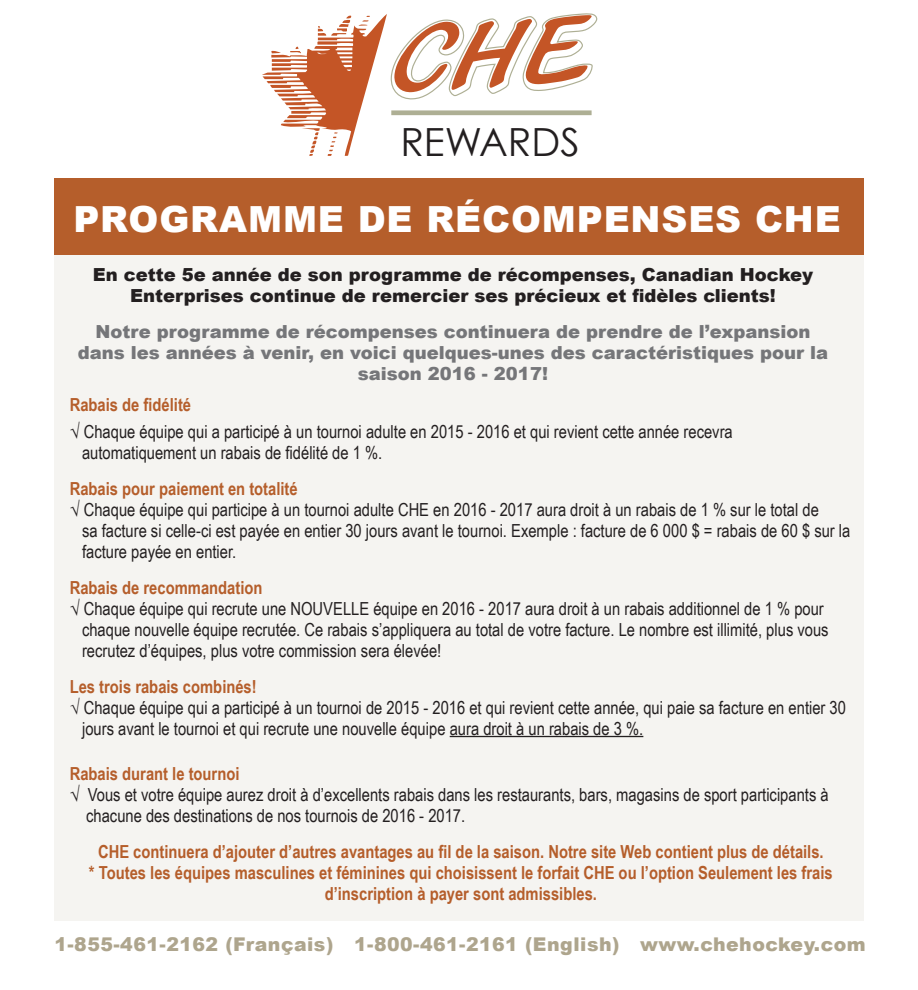
<style>
.page{position:relative;width:918px;height:990px;background:#fff}
.page>*{position:absolute;margin:0;border:0;box-sizing:border-box;transform-origin:0 0}
.t1{font:38.85px "Century Gothic";color:#231f20}
.t2{font:900 36px "Arial";letter-spacing:.025em;color:#fff}
.t3{font:900 18.9px "Arial";letter-spacing:.025em;color:#aea58d}
.t4{font:18px/21px "Arial Narrow";color:#231f20}
.t5{font:700 18px/21px "Arial Narrow";color:#b55e2b;text-align:center}
.t6{font:900 18px/21px "Arial";color:#757679;text-align:center}
.t7{font:900 18px/21px "Arial";color:#231f20;text-align:center}
.s1{font-weight:700;color:#b55e2b}
.s2{font-weight:700}
</style>
<div class="page">
<svg style="left:262px;top:13px;width:336px;height:143px"></svg>
<div style="left:54px;top:255px;width:810px;height:665px;background:#f5f4f1"></div>
<div style="left:54px;top:178px;width:810px;height:77px;background:#b55e2b"></div>
<hr style="left:450px;top:736px;width:193px;height:1px;background:#231f20">
<p class="t1" style="left:400px;top:118px;width:181px">REWARDS</p>
<p class="t2" style="left:73px;top:193px;width:769px">PROGRAMME DE RÉCOMPENSES CHE</p>
<p class="t7" style="left:93px;top:264px;width:722px">En cette 5e année de son programme de récompenses, Canadian Hockey<br>Enterprises continue de remercier ses précieux et fidèles clients!</p>
<p class="t6" style="left:78px;top:321px;width:752px">Notre programme de récompenses continuera de prendre de l’expansion dans les années à venir, en voici quelques-unes des caractéristiques pour la saison 2016 - 2017!</p>
<p class="t4" style="left:70px;top:390px;width:665px;line-height:27px"><span class="s1">Rabais de fidélité<br></span>√ Chaque équipe qui a participé à un tournoi adulte en 2015 - 2016 et qui revient cette année recevra</p>
<p class="t4" style="left:82px;top:441px;width:302px">automatiquement un rabais de fidélité de 1 %.</p>
<p class="t5" style="left:70px;top:477px;width:230px">Rabais pour paiement en totalité</p>
<p class="t4" style="left:82px;top:498px;width:770px;text-indent:-12px">√ Chaque équipe qui participe à un tournoi adulte CHE en 2016 - 2017 aura droit à un rabais de 1 % sur le total de<br>sa facture si celle-ci est payée en entier 30 jours avant le tournoi. Exemple : facture de 6 000 $ = rabais de 60 $ sur la facture payée en entier.</p>
<p class="t5" style="left:70px;top:576px;width:194px">Rabais de recommandation</p>
<p class="t4" style="left:82px;top:597px;width:748px;text-indent:-12px">√ Chaque équipe qui recrute une NOUVELLE équipe en 2016 - 2017 aura droit à un rabais additionnel de 1 % pour chaque nouvelle équipe recrutée. Ce rabais s’appliquera au total de votre facture. Le nombre est illimité, plus vous recrutez d’équipes, plus votre commission sera élevée!</p>
<p class="t5" style="left:70px;top:675px;width:189px">Les trois rabais combinés!</p>
<p class="t4" style="left:82px;top:696px;width:766px;text-indent:-12px"><span class="s2">√</span> Chaque équipe qui a participé à un tournoi de 2015 - 2016 et qui revient cette année, qui paie sa facture en entier 30 jours avant le tournoi et qui recrute une nouvelle équipe aura droit à un rabais de 3 %.</p>
<p class="t5" style="left:70px;top:762px;width:171px">Rabais durant le tournoi</p>
<p class="t4" style="left:86px;top:783px;width:744px;text-indent:-16px">√ Vous et votre équipe aurez droit à d’excellents rabais dans les restaurants, bars, magasins de sport participants à chacune des destinations de nos tournois de 2016 - 2017.</p>
<p class="t5" style="left:98px;top:840px;width:727px">CHE continuera d’ajouter d’autres avantages au fil de la saison. Notre site Web contient plus de détails.</p>
<p class="t5" style="left:89px;top:861px;width:745px">* Toutes les équipes masculines et féminines qui choisissent le forfait CHE ou l’option Seulement les frais d’inscription à payer sont admissibles.</p>
<p class="t3" style="left:54px;top:930px;width:813px">1-855-461-2162 (Français) 1-800-461-2161 (English) www.chehockey.com</p>
</div>
